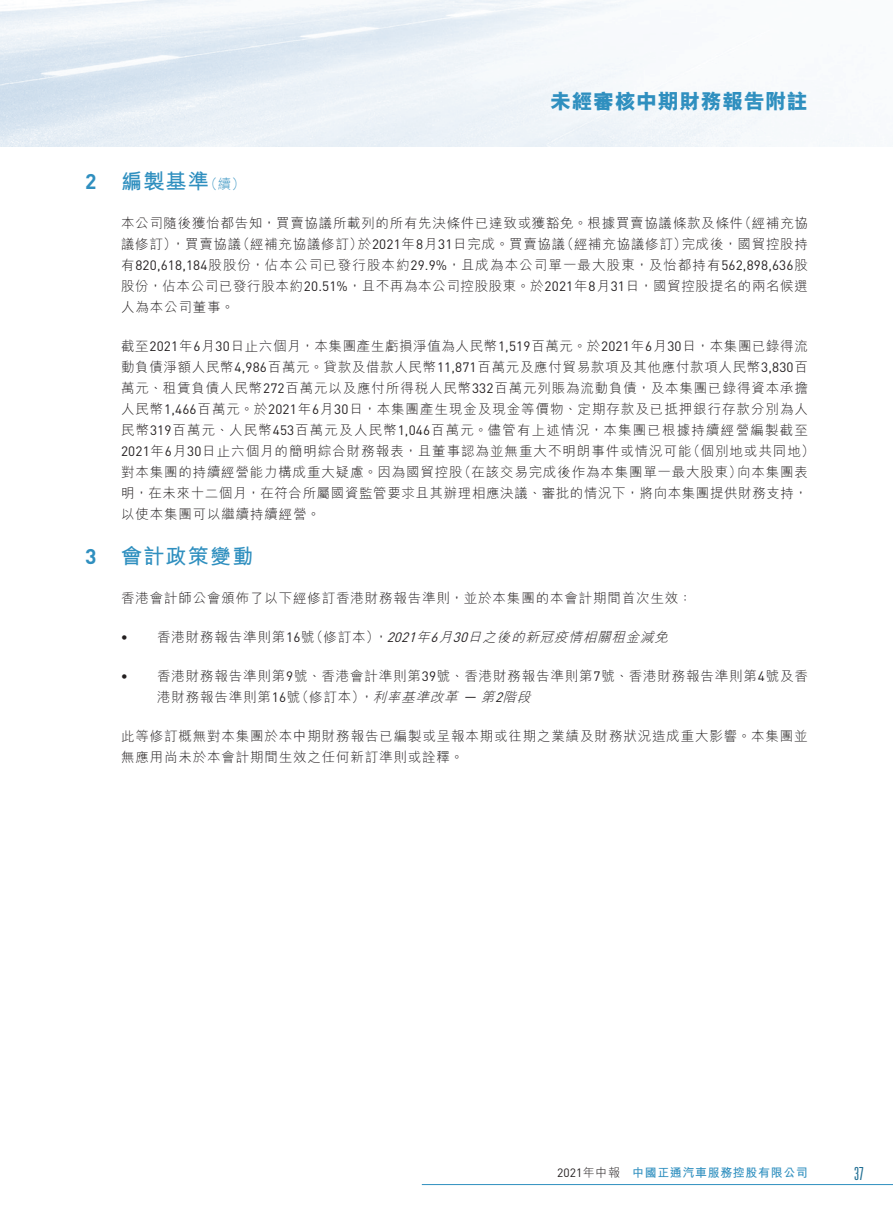
<style>
.page{position:relative;width:893px;height:1212px;background:#fff}
.page>*{position:absolute;margin:0;border:0;box-sizing:border-box;transform-origin:0 0}
._03_H1{font:700 21px "M Hei HK";letter-spacing:.06em;color:#2f8fbf}
.t1{font:800 21px "M Hei HK";letter-spacing:.025em;color:#2f8fbf}
.t2{font:300 ultra-condensed 18px "Univers LT Std";color:#1f6d92}
._12___P2{font:300 13.5px/21px "M Hei HK";letter-spacing:.06em;color:#231f20}
._08____IN2{font:300 13.5px/21px "M Hei HK";letter-spacing:.065em;color:#231f20}
.t3{font:700 12px "M Hei HK";letter-spacing:.05em;color:#2f8fbf}
.s1{font-family:"DIN Pro"}
.s2{font-weight:300;font-size:13.5px}
.s3{font-family:"DIN Pro";font-weight:400}
.s4{font-family:"DIN Pro";font-weight:400;font-style:italic}
.s5{font-style:italic}
.s6{font-family:"DIN Pro";font-weight:400;color:#231f20}
.s7{font-weight:300;color:#231f20}
</style>
<div class="page">
<hr style="left:422px;top:1184px;width:471px;height:1px;background:#2f8fbf">
<h1 class="t1" style="left:550px;top:88px;width:259px">未經審核中期財務報告附註</h1>
<p class="_03_H1" style="left:85px;top:166px;width:161px"><span class="s1">2</span> 編製基準<span class="s2">（續）</span></p>
<p class="_12___P2" style="left:121px;top:212px;width:688px;text-align:justify">本公司隨後獲怡都告知，買賣協議所載列的所有先決條件已達致或獲豁免。根據買賣協議條款及條件（經補充協議修訂），買賣協議（經補充協議修訂）於<span class="s3">2021</span>年<span class="s3">8</span>月<span class="s3">31</span>日完成。買賣協議（經補充協議修訂）完成後，國貿控股持有<span class="s3">820,618,184</span>股股份，佔本公司已發行股本約<span class="s3">29.9%</span>，且成為本公司單一最大股東，及怡都持有<span class="s3">562,898,636</span>股股份，佔本公司已發行股本約<span class="s3">20.51%</span>，且不再為本公司控股股東。於<span class="s3">2021</span>年<span class="s3">8</span>月<span class="s3">31</span>日，國貿控股提名的兩名候選人為本公司董事。</p>
<p class="_12___P2" style="left:121px;top:335px;width:695px">截至<span class="s3">2021</span>年<span class="s3">6</span>月<span class="s3">30</span>日止六個月，本集團產生虧損淨值為人民幣<span class="s3">1,519</span>百萬元。於<span class="s3">2021</span>年<span class="s3">6</span>月<span class="s3">30</span>日，本集團已錄得流動負債淨額人民幣<span class="s3">4,986</span>百萬元。貸款及借款人民幣<span class="s3">11,871</span>百萬元及應付貿易款項及其他應付款項人民幣<span class="s3">3,830</span>百萬元、租賃負債人民幣<span class="s3">272</span>百萬元以及應付所得稅人民幣<span class="s3">332</span>百萬元列賬為流動負債，及本集團已錄得資本承擔人民幣<span class="s3">1,466</span>百萬元。於<span class="s3">2021</span>年<span class="s3">6</span>月<span class="s3">30</span>日，本集團產生現金及現金等價物、定期存款及已抵押銀行存款分別為人民幣<span class="s3">319</span>百萬元、人民幣<span class="s3">453</span>百萬元及人民幣<span class="s3">1,046</span>百萬元。儘管有上述情況，本集團已根據持續經營編製截至<span class="s3">2021</span>年<span class="s3">6</span>月<span class="s3">30</span>日止六個月的簡明綜合財務報表，且董事認為並無重大不明朗事件或情況可能（個別地或共同地）對本集團的持續經營能力構成重大疑慮。因為國貿控股（在該交易完成後作為本集團單一最大股東）向本集團表明，在未來十二個月，在符合所屬國資監管要求且其辦理相應決議、審批的情況下，將向本集團提供財務支持，以使本集團可以繼續持續經營。</p>
<p class="_03_H1" style="left:85px;top:541px;width:170px"><span class="s1">3</span> 會計政策變動</p>
<p class="_12___P2" style="left:121px;top:587px;width:572px">香港會計師公會頒佈了以下經修訂香港財務報告準則，並於本集團的本會計期間首次生效：</p>
<p class="_08____IN2" style="left:121px;top:626px;width:553px"><span class="s3">•</span> 香港財務報告準則第 <span class="s3">1 6</span> 號（修訂本）， <span class="s4">2021</span><span class="s5">年</span><span class="s4">6</span><span class="s5">月</span><span class="s4">30</span><span class="s5">日之後的新冠疫情相關租金減免</span></p>
<p class="_08____IN2" style="left:157px;top:665px;width:652px;text-indent:-36px"><span class="s3">•</span> 香港財務報告準則第<span class="s3">9</span>號、香港會計準則第<span class="s3">39</span>號、香港財務報告準則第<span class="s3">7</span>號、香港財務報告準則第<span class="s3">4</span>號及香港財務報告準則第<span class="s3">16</span>號（修訂本），<span class="s5">利率基準改革</span><span class="s4">—</span><span class="s5">第</span><span class="s4">2</span><span class="s5">階段</span></p>
<p class="_12___P2" style="left:121px;top:725px;width:688px">此等修訂概無對本集團於本中期財務報告已編製或呈報本期或往期之業績及財務狀況造成重大影響。本集團並無應用尚未於本會計期間生效之任何新訂準則或詮釋。</p>
<p class="t3" style="left:557px;top:1163px;width:252px"><span class="s6">2021</span><span class="s7">年中報</span> 中國正通汽車服務控股有限公司</p>
<h2 class="t2" style="left:854px;top:1164px;width:11px">37</h2>
</div>
